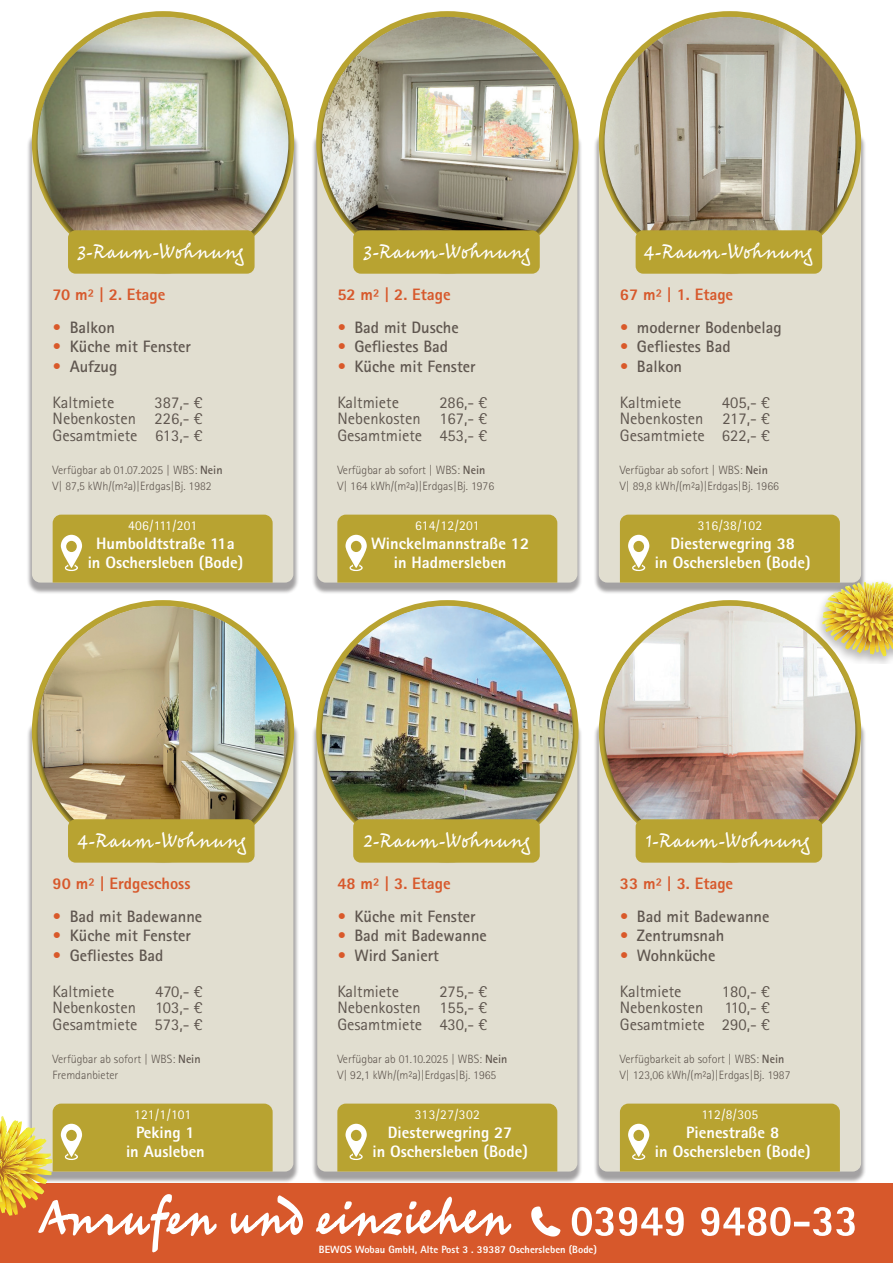
<style>
.page{position:relative;width:893px;height:1263px;background:#fff}
.page>*{position:absolute;margin:0;border:0;box-sizing:border-box;transform-origin:0 0}
.t1{font:16.5px/16.5px "Rotis Sans Serif Std";color:#5f564f;text-align:justify}
.t2{font:700 16.5px/36px "Rotis Sans Serif Std";color:#5f564f}
.t3{font:800 16.5px/19.8px "Rotis Sans Serif Std";color:#fff;text-align:center}
.t4{font:16.5px "Eric Machat Script";color:#fff}
.t5{font:800 16.5px "Rotis Sans Serif Std";color:#d7582b}
.t6{font:13.5px "Rotis Sans Serif Std";letter-spacing:.03em;color:#fff}
.t7{font:13.5px "Rotis Sans Serif Std";letter-spacing:.01em;color:#fff}
.t8{font:300 12px/16.5px "Rotis Sans Serif Std";color:#5f564f}
.t9{font:800 10.5px "Rotis Sans Serif Std";color:#fff}
.s1{color:#d9592a}
.s2{font-weight:400}
.s3{font-weight:700;color:#d9592a}
.s4{font-weight:700}
</style>
<div class="page">
<div style="left:0;top:1183px;width:893px;height:80px;background:#d7582b"></div>
<svg style="left:572px;top:1207px;width:283px;height:29px"></svg>
<div style="left:26px;top:131px;width:273px;height:463px;background:#231f20;opacity:.7"></div>
<div style="left:32px;top:131px;width:261px;height:452px;background:#e1ded0;border-radius:9px"></div>
<div style="left:35px;top:19px;width:256px;height:255px;background:#231f20;opacity:.5"></div>
<img style="left:38px;top:17px;width:250px;height:251px;border-radius:125px">
<div style="left:311px;top:131px;width:272px;height:463px;background:#231f20;opacity:.7"></div>
<div style="left:317px;top:131px;width:260px;height:452px;background:#e1ded0;border-radius:9px"></div>
<div style="left:320px;top:19px;width:255px;height:255px;background:#231f20;opacity:.5"></div>
<img style="left:322px;top:17px;width:251px;height:251px;border-radius:125px">
<div style="left:593px;top:131px;width:274px;height:463px;background:#231f20;opacity:.7"></div>
<div style="left:599px;top:131px;width:262px;height:452px;background:#e1ded0;border-radius:9px"></div>
<div style="left:602px;top:19px;width:256px;height:255px;background:#231f20;opacity:.5"></div>
<img style="left:604px;top:17px;width:251px;height:251px;border-radius:125px">
<div style="left:636px;top:230px;width:186px;height:44px;background:#b8a331;border-radius:8px"></div>
<div style="left:353px;top:230px;width:187px;height:44px;background:#b8a331;border-radius:8px"></div>
<div style="left:68px;top:230px;width:187px;height:44px;background:#b8a331;border-radius:8px"></div>
<div style="left:26px;top:720px;width:273px;height:463px;background:#231f20;opacity:.7"></div>
<div style="left:32px;top:720px;width:261px;height:451px;background:#e1ded0;border-radius:9px"></div>
<div style="left:35px;top:608px;width:256px;height:255px;background:#231f20;opacity:.5"></div>
<img style="left:38px;top:606px;width:250px;height:251px;border-radius:125px">
<div style="left:311px;top:720px;width:272px;height:463px;background:#231f20;opacity:.7"></div>
<div style="left:317px;top:720px;width:260px;height:451px;background:#e1ded0;border-radius:9px"></div>
<div style="left:320px;top:608px;width:255px;height:255px;background:#231f20;opacity:.5"></div>
<img style="left:322px;top:606px;width:251px;height:251px;border-radius:125px">
<div style="left:593px;top:720px;width:274px;height:463px;background:#231f20;opacity:.7"></div>
<div style="left:599px;top:720px;width:262px;height:451px;background:#e1ded0;border-radius:9px"></div>
<div style="left:602px;top:608px;width:256px;height:225px;background:#231f20;opacity:.5"></div>
<img style="left:605px;top:608px;width:250px;height:218px">
<div style="left:636px;top:819px;width:186px;height:44px;background:#b8a331;border-radius:8px"></div>
<div style="left:353px;top:819px;width:187px;height:44px;background:#b8a331;border-radius:8px"></div>
<div style="left:68px;top:819px;width:187px;height:44px;background:#b8a331;border-radius:8px"></div>
<div style="left:53px;top:515px;width:220px;height:68px;background:#b8a331"></div>
<div style="left:620px;top:1103px;width:220px;height:68px;background:#b8a331"></div>
<div style="left:337px;top:515px;width:220px;height:68px;background:#b8a331"></div>
<img style="left:811px;top:656px;width:82px;height:8px">
<svg style="left:620px;top:515px;width:273px;height:141px"></svg>
<svg style="left:0;top:1103px;width:560px;height:150px"></svg>
<h1 class="t4" style="left:77px;top:241px;width:167px">3-Raum-Wohnung</h1>
<h1 class="t4" style="left:363px;top:242px;width:167px">3-Raum-Wohnung</h1>
<h1 class="t4" style="left:644px;top:242px;width:170px">4-Raum-Wohnung</h1>
<h1 class="t5" style="left:337px;top:283px;width:115px">52 m² | 2. Etage</h1>
<h1 class="t2" style="left:337px;top:309px;width:123px"><span class="s1">•</span> Bad mit Dusche</h1>
<h1 class="t2" style="left:337px;top:328px;width:112px"><span class="s1">•</span> Gefliestes Bad</h1>
<h1 class="t2" style="left:337px;top:348px;width:140px"><span class="s1">•</span> Küche mit Fenster<br><span class="s2">Kaltmiete</span></h1>
<h1 class="t5" style="left:53px;top:283px;width:114px">70 m² | 2. Etage</h1>
<h1 class="t2" style="left:53px;top:309px;width:64px"><span class="s1">•</span> Balkon</h1>
<h1 class="t2" style="left:53px;top:328px;width:140px"><span class="s1">•</span> Küche mit Fenster</h1>
<h1 class="t1" style="left:53px;top:348px;width:66px;line-height:36px"><span class="s3">•</span> <span class="s4">Aufzug<br></span>Kaltmiete</h1>
<h1 class="t5" style="left:620px;top:283px;width:115px">67 m² | 1. Etage</h1>
<h1 class="t2" style="left:620px;top:309px;width:163px"><span class="s1">•</span> moderner Bodenbelag</h1>
<h1 class="t2" style="left:620px;top:328px;width:112px"><span class="s1">•</span> Gefliestes Bad</h1>
<h1 class="t1" style="left:620px;top:348px;width:64px;line-height:36px"><span class="s3">•</span> <span class="s4">Balkon<br></span>Kaltmiete</h1>
<h1 class="t1" style="left:337px;top:394px;width:151px;text-indent:102px">286,- € Nebenkosten 167,- € Gesamtmiete 453,- €</h1>
<p class="t8" style="left:337px;top:461px;width:158px">Verfügbar ab sofort | WBS: <span class="s4">Nein<br></span>V| 164 kWh/(m²a)|Erdgas|Bj. 1976</p>
<h1 class="t1" style="left:53px;top:394px;width:151px;text-indent:102px">387,- € Nebenkosten 226,- € Gesamtmiete 613,- €</h1>
<p class="t8" style="left:53px;top:461px;width:171px">Verfügbar ab 01.07.2025 | WBS: <span class="s4">Nein<br></span>V| 87,5 kWh/(m²a)|Erdgas|Bj. 1982</p>
<h1 class="t1" style="left:620px;top:394px;width:151px;text-indent:102px">405,- € Nebenkosten 217,- € Gesamtmiete 622,- €</h1>
<p class="t8" style="left:620px;top:461px;width:161px">Verfügbar ab sofort | WBS: <span class="s4">Nein<br></span>V| 89,8 kWh/(m²a)|Erdgas|Bj. 1966</p>
<p class="t7" style="left:128px;top:517px;width:71px">406/111/201</p>
<h1 class="t3" style="left:88px;top:533px;width:157px">Humboldtstraße 11a<br>in Oschersleben (Bode)</h1>
<p class="t6" style="left:415px;top:517px;width:66px">614/12/201</p>
<h1 class="t3" style="left:371px;top:533px;width:160px">Winckelmannstraße 12 in Hadmersleben</h1>
<p class="t6" style="left:698px;top:517px;width:66px">316/38/102</p>
<h1 class="t3" style="left:655px;top:533px;width:157px">Diesterwegring 38<br>in Oschersleben (Bode)</h1>
<h1 class="t4" style="left:77px;top:830px;width:170px">4-Raum-Wohnung</h1>
<h1 class="t4" style="left:363px;top:831px;width:168px">2-Raum-Wohnung</h1>
<h1 class="t4" style="left:646px;top:830px;width:165px">1-Raum-Wohnung</h1>
<h1 class="t5" style="left:337px;top:872px;width:115px">48 m² | 3. Etage</h1>
<h1 class="t2" style="left:337px;top:898px;width:140px"><span class="s1">•</span> Küche mit Fenster</h1>
<h1 class="t2" style="left:337px;top:917px;width:151px"><span class="s1">•</span> Bad mit Badewanne</h1>
<h1 class="t2" style="left:337px;top:937px;width:103px"><span class="s1">•</span> Wird Saniert<br><span class="s2">Kaltmiete</span></h1>
<h1 class="t5" style="left:53px;top:872px;width:139px">90 m² | Erdgeschoss</h1>
<h1 class="t2" style="left:53px;top:898px;width:151px"><span class="s1">•</span> Bad mit Badewanne</h1>
<h1 class="t2" style="left:53px;top:917px;width:140px"><span class="s1">•</span> Küche mit Fenster</h1>
<h1 class="t2" style="left:53px;top:937px;width:112px"><span class="s1">•</span> Gefliestes Bad<br><span class="s2">Kaltmiete</span></h1>
<h1 class="t5" style="left:620px;top:872px;width:115px">33 m² | 3. Etage</h1>
<h1 class="t2" style="left:620px;top:898px;width:151px"><span class="s1">•</span> Bad mit Badewanne</h1>
<h1 class="t2" style="left:620px;top:917px;width:106px"><span class="s1">•</span> Zentrumsnah</h1>
<h1 class="t2" style="left:620px;top:937px;width:97px"><span class="s1">•</span> Wohnküche<br><span class="s2">Kaltmiete</span></h1>
<h1 class="t1" style="left:337px;top:983px;width:151px;text-indent:102px">275,- € Nebenkosten 155,- € Gesamtmiete 430,- €</h1>
<p class="t8" style="left:337px;top:1050px;width:172px">Verfügbar ab 01.10.2025 | WBS: <span class="s4">Nein<br></span>V| 92,1 kWh/(m²a)|Erdgas|Bj. 1965</p>
<h1 class="t1" style="left:53px;top:983px;width:151px;text-indent:103px">470,- € Nebenkosten 103,- € Gesamtmiete 573,- €</h1>
<p class="t8" style="left:53px;top:1050px;width:149px">Verfügbar ab sofort | WBS: <span class="s4">Nein<br></span>Fremdanbieter</p>
<h1 class="t1" style="left:722px;top:983px;width:49px">180,- €</h1>
<h1 class="t1" style="left:620px;top:999px;width:85px">Nebenkosten</h1>
<h1 class="t1" style="left:620px;top:999px;width:151px;text-align:right">110,- €<br>Gesamtmiete 290,- €</h1>
<p class="t8" style="left:620px;top:1050px;width:172px">Verfügbarkeit ab sofort | WBS: <span class="s4">Nein<br></span>V| 123,06 kWh/(m²a)|Erdgas|Bj. 1987</p>
<p class="t6" style="left:134px;top:1106px;width:58px">121/1/101</p>
<h1 class="t3" style="left:126px;top:1122px;width:80px">Peking 1<br>in Ausleben</h1>
<p class="t6" style="left:415px;top:1106px;width:66px">313/27/302</p>
<h1 class="t3" style="left:372px;top:1122px;width:157px">Diesterwegring 27<br>in Oschersleben (Bode)</h1>
<p class="t9" style="left:319px;top:1243px;width:280px">BEWOS Wobau GmbH, Alte Post 3 . 39387 Oschersleben (Bode)</p>
<p class="t6" style="left:701px;top:1106px;width:58px">112/8/305</p>
<h1 class="t3" style="left:655px;top:1122px;width:157px">Pienestraße 8<br>in Oschersleben (Bode)</h1>
</div>
